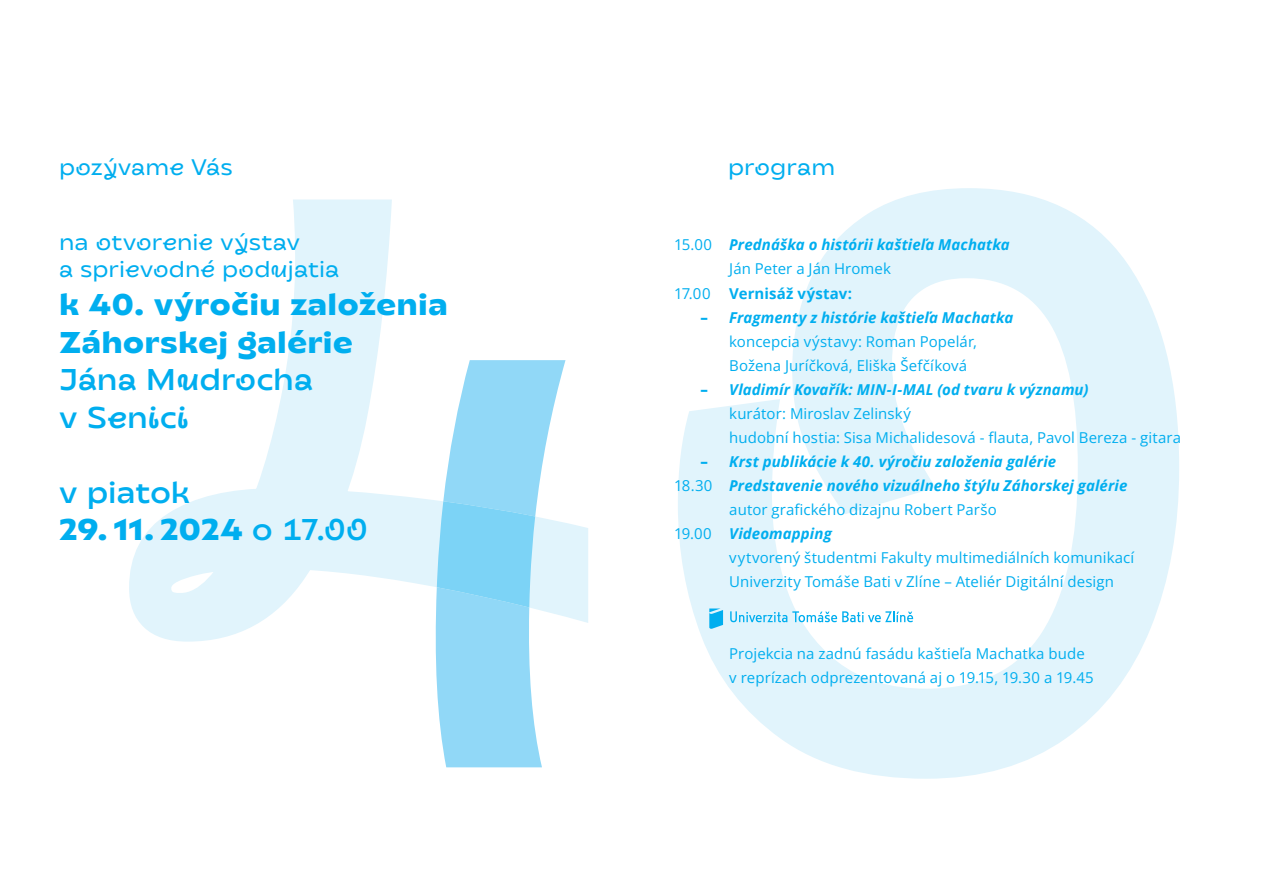
<style>
.page{position:relative;width:1263px;height:893px;background:#fff}
.page>*{position:absolute;margin:0;border:0;box-sizing:border-box;transform-origin:0 0}
.t1{font:30px/37.5px "Transforma Sans Variable Sans Sans";letter-spacing:.005em;color:#00aeef}
.t2{font:200 30px/37.5px "Transforma Mix Variable Mix";letter-spacing:-.005em;color:#00aeef}
.t3{font:200 22.5px/27px "Transforma Mix Variable Mix";color:#00aeef}
.t4{font:15px/24px "Open Sans";letter-spacing:.005em;color:#00aeef}
.t5{font:italic 700 15px "Open Sans";letter-spacing:.005em;color:#00aeef}
.t6{font:700 15px "Open Sans";letter-spacing:.01em;color:#00aeef}
.s1{font-family:"Transforma Mix Variable Mix";font-weight:200}
.s2{font-weight:400;font-style:normal}
.s3{font-weight:400}
.s4{font-weight:800}
.s5{font-weight:700;font-style:italic}
.s6{font-weight:800;font-style:normal}
</style>
<div class="page">
<svg style="left:129px;top:200px;width:459px;height:442px"></svg>
<svg style="left:434px;top:360px;width:131px;height:407px;fill:#91d8f7"></svg>
<svg style="left:437px;top:501px;width:98px;height:106px;background:#84d5f6"></svg>
<svg style="left:678px;top:188px;width:501px;height:591px"></svg>
<svg style="left:709px;top:608px;width:14px;height:21px"></svg>
<svg style="left:730px;top:611px;width:183px;height:11px"></svg>
<h2 class="t3" style="left:59px;top:154px;width:175px">pozývame Vás</h2>
<h2 class="t3" style="left:59px;top:229px;width:282px">na otvorenie výstav<br>a sprievodné podujatia</h2>
<h1 class="t1" style="left:59px;top:285px;width:391px">k 40. výročiu založenia<br>Záhorskej galérie</h1>
<h1 class="t2" style="left:59px;top:360px;width:255px">Jána Mudrocha v Senici</h1>
<h1 class="t2" style="left:59px;top:473px;width:133px">v piatok</h1>
<h1 class="t1" style="left:59px;top:510px;width:310px">29. 11. 2024 <span class="s1">o 17.00</span></h1>
<h2 class="t3" style="left:728px;top:154px;width:109px">program</h2>
<p class="t5" style="left:674px;top:234px;width:337px"><span class="s2">15.00</span> Prednáška o histórii kaštieľa Machatka</p>
<p class="t4" style="left:729px;top:257px;width:163px">Ján Peter a Ján Hromek</p>
<p class="t6" style="left:674px;top:282px;width:180px"><span class="s3">17.00</span> Vernisáž výstav:</p>
<p class="t4" style="left:729px;top:305px;width:286px;text-indent:-29px"><span class="s4">–</span> <span class="s5">Fragmenty z histórie kaštieľa Machatka </span>koncepcia výstavy: Roman Popelár,<br>Božena Juríčková, Eliška Šefčíková</p>
<p class="t4" style="left:729px;top:377px;width:453px;text-indent:-29px"><span class="s4">–</span> <span class="s5">Vladimír Kovařík: MIN-I-MAL (od tvaru k významu)<br></span>kurátor: Miroslav Zelinský<br>hudobní hostia: Sisa Michalidesová - flauta, Pavol Bereza - gitara</p>
<p class="t5" style="left:700px;top:450px;width:357px"><span class="s6">–</span> Krst publikácie k 40. výročiu založenia galérie</p>
<p class="t5" style="left:674px;top:474px;width:455px"><span class="s2">18.30</span> Predstavenie nového vizuálneho štýlu Záhorskej galérie</p>
<p class="t4" style="left:729px;top:497px;width:269px">autor grafického dizajnu Robert Paršo</p>
<p class="t5" style="left:674px;top:522px;width:159px"><span class="s2">19.00</span> Videomapping</p>
<p class="t4" style="left:729px;top:545px;width:406px">vytvorený študentmi Fakulty multimediálních komunikací</p>
<p class="t4" style="left:729px;top:569px;width:386px">Univerzity Tomáše Bati v Zlíne – Ateliér Digitální design</p>
<p class="t4" style="left:729px;top:641px;width:366px">Projekcia na zadnú fasádu kaštieľa Machatka bude v reprízach odprezentovaná aj o 19.15, 19.30 a 19.45</p>
</div>
